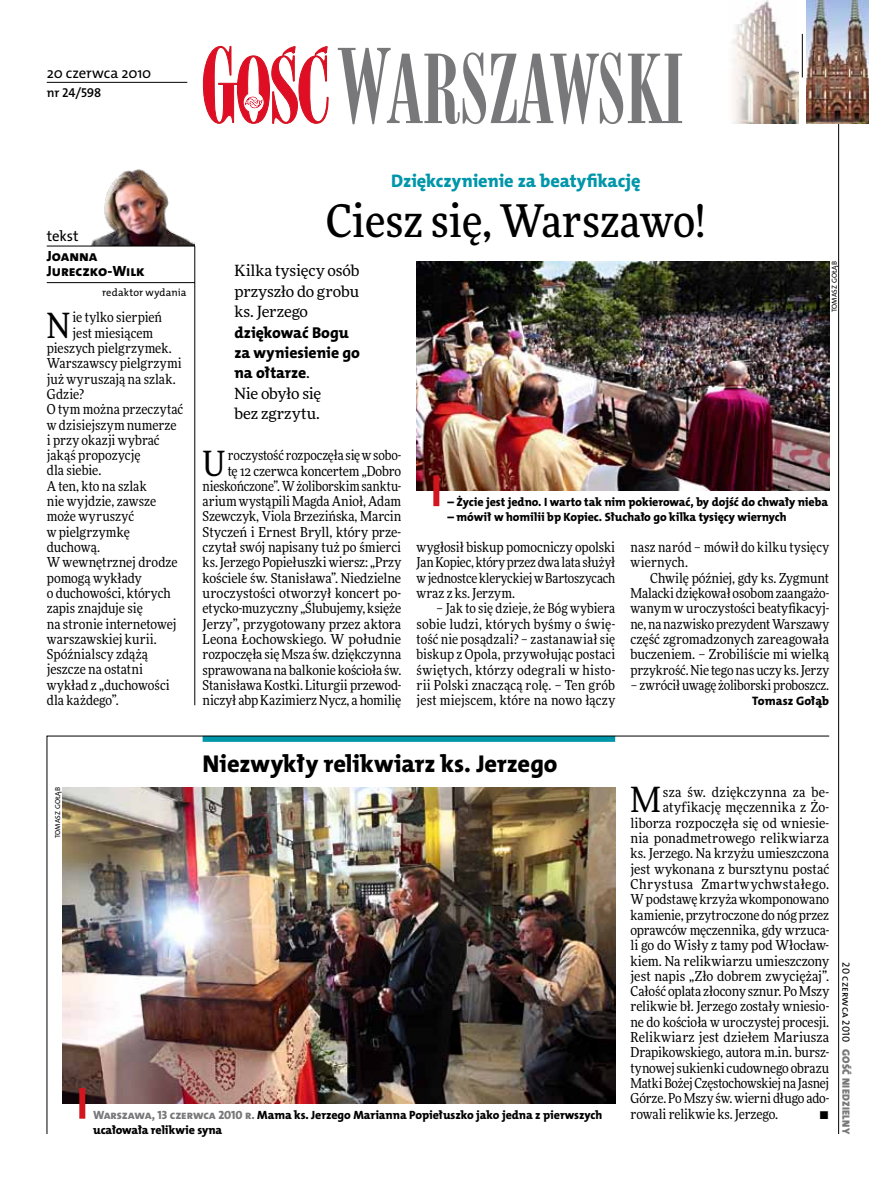
<style>
.page{position:relative;width:893px;height:1191px;background:#fff}
.page>*{position:absolute;margin:0;border:0;box-sizing:border-box;transform-origin:0 0}
.t1{font:500 45px "Freeday Narrow";color:#000}
.t2{font:34.8px "Freeday Narrow News";color:#000}
.t3{font:24.45px "The Mix HP8 Ex Bld";color:#000}
.t4{font:18.3px "The Mix HP8 Ex Bld";letter-spacing:-.005em;color:#0096aa}
.t5{font:15.75px/20.4px "The Mix HP8 Ex Bld";letter-spacing:-.005em;color:#000}
.t6{font:15.45px/20.4px "Freeday News";letter-spacing:-.01em;color:#000;text-align:justify}
.t7{font:14.85px/15.3px "The Mix HP8 Ex Bld";color:#000}
.t8{font:14.85px "The Mix HP5 Plain";letter-spacing:-.01em;color:#000}
.t9{font:13.65px/15.3px "Freeday Narrow News";color:#000;text-align:justify}
.t10{font:13.65px "Freeday Narrow News";letter-spacing:.035em;color:#000}
.t11{font:13.65px "Freeday Narrow News";letter-spacing:.025em;color:#000}
.t12{font:13.65px "Freeday News";color:#000}
.t13{font:12.9px "The Mix HP6 Se Bld";letter-spacing:-.01em;color:#000}
.t14{font:12.3px "The Mix HP8 Ex Bld";letter-spacing:.005em;color:#000}
.t15{font:12px/15.3px "The Mix HP8 Ex Bld";letter-spacing:-.005em;color:#000}
.t16{font:10.5px "The Mix HP5 Plain";letter-spacing:.015em;color:#000}
.t17{font:10.5px "The Mix HP9 Blk";letter-spacing:.025em;color:#787779}
.t18{font:7.2px "The Mix HP5 Plain";letter-spacing:.01em;color:#000}
.s1{font-family:"Freeday News";font-size:15.45px}
.s2{color:#787779}
</style>
<div class="page">
<hr style="left:838px;top:68px;width:1px;height:1066px;background:#000">
<hr style="left:802px;top:34px;width:1px;height:43px;background:#000">
<svg style="left:47px;top:735px;width:783px;height:399px"></svg>
<hr style="left:195px;top:246px;width:1px;height:459px;background:#000">
<img style="left:732px;top:0;width:66px;height:123px">
<svg style="left:203px;top:46px;width:126px;height:78px"></svg>
<svg style="left:338px;top:48px;width:344px;height:76px"></svg>
<img style="left:806px;top:0;width:63px;height:123px">
<img style="left:90px;top:169px;width:105px;height:77px">
<hr style="left:47px;top:246px;width:148px;height:1px;background:#000">
<hr style="left:47px;top:282px;width:148px;height:1px;background:#000">
<hr style="left:47px;top:82px;width:140px;height:1px;background:#000">
<img style="left:62px;top:787px;width:553px;height:316px">
<div style="left:79px;top:1088px;width:6px;height:30px;background:#d3151f"></div>
<img style="left:416px;top:261px;width:413px;height:229px">
<div style="left:433px;top:475px;width:6px;height:31px;background:#d3151f"></div>
<p class="t8" style="left:47px;top:63px;width:106px">20 czerwca 2010</p>
<p class="t13" style="left:47px;top:85px;width:56px">nr 24/598</p>
<p class="t8" style="left:47px;top:227px;width:33px">tekst</p>
<p class="t7" style="left:47px;top:249px;width:99px">Joanna<br>Jureczko-Wilk</p>
<p class="t16" style="left:102px;top:285px;width:86px">redaktor wydania</p>
<h2 class="t2" style="left:47px;top:304px;width:25px">N</h2>
<p class="t9" style="left:72px;top:310px;width:91px">ie tylko sierpień</p>
<p class="t9" style="left:72px;top:325px;width:82px">jest miesiącem</p>
<p class="t9" style="left:47px;top:340px;width:126px">pieszych pielgrzymek.</p>
<p class="t9" style="left:47px;top:356px;width:136px">Warszawscy pielgrzymi</p>
<p class="t9" style="left:47px;top:371px;width:130px">już wyruszają na szlak.</p>
<p class="t9" style="left:47px;top:386px;width:39px">Gdzie?</p>
<p class="t9" style="left:47px;top:401px;width:138px">O tym można przeczytać</p>
<p class="t9" style="left:47px;top:417px;width:131px">w dzisiejszym numerze</p>
<p class="t9" style="left:47px;top:432px;width:114px">i przy okazji wybrać</p>
<p class="t9" style="left:47px;top:447px;width:95px">jakąś propozycję</p>
<p class="t9" style="left:47px;top:463px;width:56px">dla siebie.</p>
<p class="t9" style="left:47px;top:478px;width:102px">A ten, kto na szlak</p>
<p class="t9" style="left:47px;top:493px;width:111px">nie wyjdzie, zawsze</p>
<p class="t9" style="left:47px;top:509px;width:89px">może wyruszyć</p>
<p class="t9" style="left:47px;top:524px;width:85px">w pielgrzymkę</p>
<p class="t9" style="left:47px;top:539px;width:55px">duchową.</p>
<p class="t9" style="left:47px;top:554px;width:132px">W wewnętrznej drodze</p>
<p class="t9" style="left:47px;top:570px;width:96px">pomogą wykłady</p>
<p class="t9" style="left:47px;top:585px;width:125px">o duchowości, których</p>
<p class="t9" style="left:47px;top:600px;width:98px">zapis znajduje się</p>
<p class="t9" style="left:47px;top:616px;width:131px">na stronie internetowej</p>
<p class="t9" style="left:47px;top:631px;width:112px">warszawskiej kurii.</p>
<p class="t9" style="left:47px;top:646px;width:103px">Spóźnialscy zdążą</p>
<p class="t9" style="left:47px;top:662px;width:98px">jeszcze na ostatni</p>
<p class="t9" style="left:47px;top:677px;width:125px">wykład z „duchowości</p>
<p class="t9" style="left:47px;top:692px;width:74px">dla każdego”.</p>
<h3 class="t4" style="left:391px;top:169px;width:251px">Dziękczynienie za beatyfikację</h3>
<h1 class="t1" style="left:326px;top:193px;width:381px">Ciesz się, Warszawo!</h1>
<p class="t6" style="left:234px;top:260px;width:126px">Kilka tysięcy osób przyszło do grobu ks. Jerzego</p>
<p class="t5" style="left:234px;top:322px;width:127px">dziękować Bogu za wyniesienie go na ołtarze<span class="s1">.</span></p>
<p class="t6" style="left:234px;top:383px;width:88px">Nie obyło się bez zgrzytu.</p>
<p class="t18" style="left:830px;top:312px;width:53px;rotate:-90deg">Tomasz Gołąb</p>
<p class="t9" style="left:203px;top:447px;width:200px;text-align:right">roczystość rozpoczęła się w sobo-<br>tę 12 czerwca koncertem „Dobro nieskończone”. W żoliborskim sanktu&shy;arium wystąpili Magda Anioł, Adam Szewczyk, Viola Brzezińska, Marcin Styczeń i Ernest Bryll, który prze&shy;czytał swój napisany tuż po śmierci ks. Jerzego Popiełuszki wiersz: „Przy kościele św. Stanisława”. Niedzielne uroczystości otworzył koncert po&shy;etycko-muzyczny „Ślubujemy, księże Jerzy”, przygotowany przez aktora Leona Łochowskiego. W południe rozpoczęła się Msza św. dziękczynna sprawowana na balkonie kościoła św.<br>Stanisława Kostki. Liturgii przewod&shy;niczył abp Kazimierz Nycz, a homilię</p>
<h2 class="t2" style="left:203px;top:442px;width:24px">U</h2>
<p class="t15" style="left:448px;top:494px;width:382px">– Życie jest jedno. I warto tak nim pokierować, by dojść do chwały nieba</p>
<p class="t15" style="left:448px;top:510px;width:340px">– mówił w homilii bp Kopiec. Słuchało go kilka tysięcy wiernych</p>
<p class="t9" style="left:417px;top:539px;width:200px">wygłosił biskup pomocniczy opolski Jan Kopiec, który przez dwa lata służył w jednostce kleryckiej w Bartoszycach wraz z ks. Jerzym.</p>
<p class="t9" style="left:417px;top:600px;width:200px;text-indent:20px">– Jak to się dzieje, że Bóg wybiera sobie ludzi, których byśmy o świę&shy;tość nie posądzali? – zastanawiał się biskup z Opola, przywołując postaci świętych, którzy odegrali w histo&shy;rii Polski znaczącą rolę. – Ten grób jest miejscem, które na nowo łączy</p>
<p class="t9" style="left:630px;top:539px;width:200px">nasz naród – mówił do kilku tysięcy wiernych.</p>
<p class="t9" style="left:630px;top:570px;width:200px;text-indent:20px">Chwilę później, gdy ks. Zygmunt Malacki dziękował osobom zaangażo&shy;wanym w uroczystości beatyfikacyj&shy;ne, na nazwisko prezydent Warszawy część zgromadzonych zareagowała buczeniem. – Zrobiliście mi wielką przykrość. Nie tego nas uczy ks. Jerzy</p>
<p class="t9" style="left:630px;top:677px;width:200px">– zwrócił uwagę żoliborski proboszcz.</p>
<p class="t14" style="left:752px;top:693px;width:79px">Tomasz Gołąb</p>
<h3 class="t3" style="left:203px;top:747px;width:356px">Niezwykły relikwiarz ks. Jerzego</h3>
<p class="t18" style="left:53px;top:838px;width:53px;rotate:-90deg">Tomasz Gołąb</p>
<p class="t15" style="left:93px;top:1107px;width:511px"><span class="s2">Warszawa, 13 czerwca 2010 r.</span> Mama ks. Jerzego Marianna Popiełuszko jako jedna z pierwszych ucałowała relikwie syna</p>
<h2 class="t2" style="left:630px;top:778px;width:32px">M</h2>
<p class="t11" style="left:663px;top:784px;width:168px">sza św. dziękczynna za be-</p>
<p class="t9" style="left:663px;top:799px;width:168px">atyfikację męczennika z Żo-</p>
<p class="t9" style="left:630px;top:815px;width:200px">liborza rozpoczęła się od wniesie-</p>
<p class="t9" style="left:630px;top:830px;width:200px">nia ponadmetrowego relikwiarza</p>
<p class="t9" style="left:630px;top:845px;width:200px">ks. Jerzego. Na krzyżu umieszczona</p>
<p class="t9" style="left:630px;top:861px;width:200px">jest wykonana z bursztynu postać</p>
<p class="t10" style="left:630px;top:875px;width:200px">Chrystusa Zmartwychwstałego.</p>
<p class="t9" style="left:630px;top:891px;width:200px">W podstawę krzyża wkomponowano</p>
<p class="t9" style="left:630px;top:907px;width:200px">kamienie, przytroczone do nóg przez</p>
<p class="t9" style="left:630px;top:922px;width:200px">oprawców męczennika, gdy wrzuca-</p>
<p class="t9" style="left:630px;top:937px;width:200px">li go do Wisły z tamy pod Włocław-</p>
<p class="t9" style="left:630px;top:953px;width:200px">kiem. Na relikwiarzu umieszczony</p>
<p class="t9" style="left:630px;top:968px;width:200px">jest napis „Zło dobrem zwyciężaj”.</p>
<p class="t9" style="left:630px;top:983px;width:200px">Całość oplata złocony sznur. Po Mszy</p>
<p class="t9" style="left:630px;top:998px;width:200px">relikwie bł. Jerzego zostały wniesio-</p>
<p class="t9" style="left:630px;top:1014px;width:200px">ne do kościoła w uroczystej procesji.</p>
<p class="t9" style="left:630px;top:1029px;width:200px">Relikwiarz jest dziełem Mariusza</p>
<p class="t9" style="left:630px;top:1044px;width:200px">Drapikowskiego, autora m.in. bursz-</p>
<p class="t9" style="left:630px;top:1060px;width:200px">tynowej sukienki cudownego obrazu</p>
<p class="t9" style="left:630px;top:1075px;width:200px">Matki Bożej Częstochowskiej na Jasnej</p>
<p class="t9" style="left:630px;top:1090px;width:200px">Górze. Po Mszy św. wierni długo ado-</p>
<p class="t9" style="left:630px;top:1106px;width:149px">rowali relikwie ks. Jerzego.</p>
<p class="t12" style="left:819px;top:1105px;width:11px">•</p>
<p class="t16" style="left:853px;top:962px;width:81px;rotate:90deg">20 czerwca 2010</p>
<p class="t17" style="left:853px;top:1049px;width:86px;rotate:90deg">Gość Niedzielny</p>
</div>
